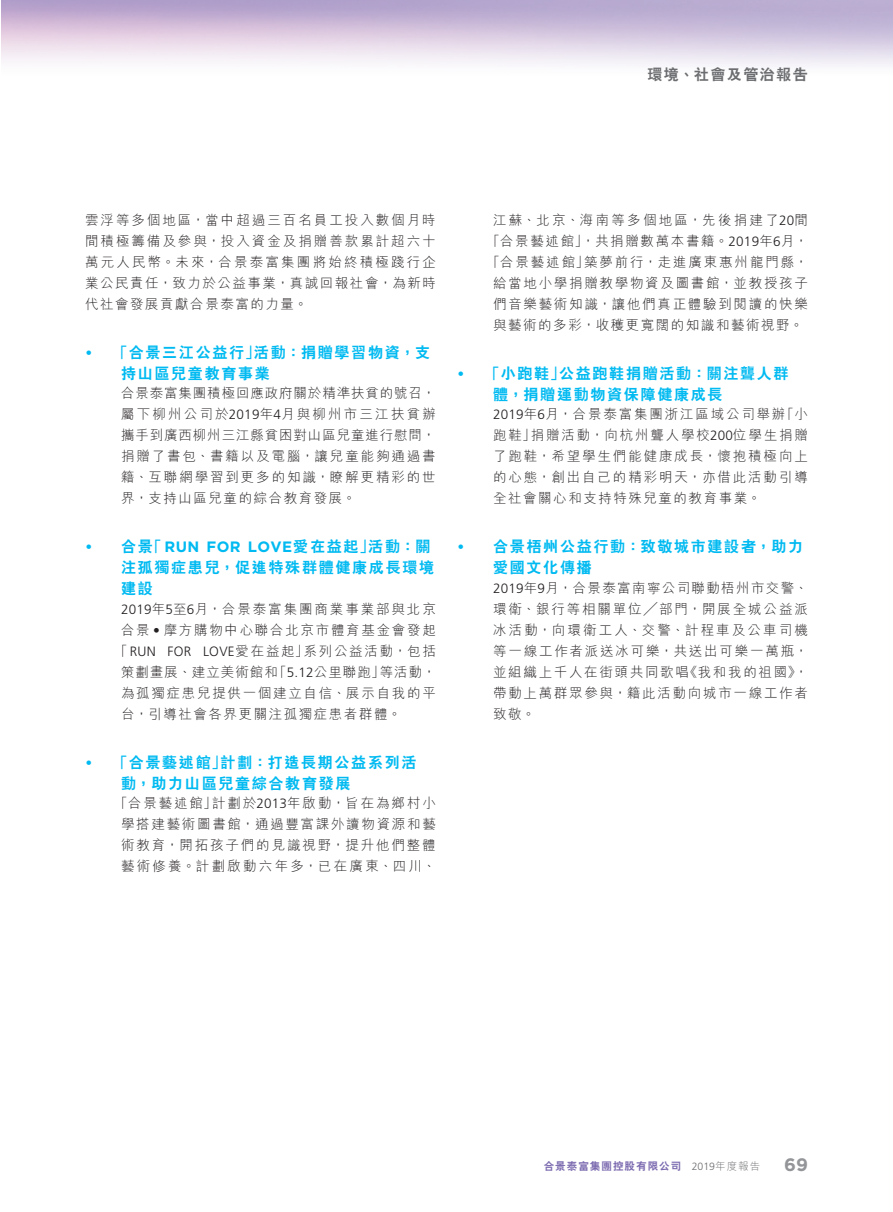
<style>
.page{position:relative;width:893px;height:1212px;background:#fff}
.page>*{position:absolute;margin:0;border:0;box-sizing:border-box;transform-origin:0 0}
.t1{font:700 18px "Gotham";color:#939598}
._04___H2{font:800 15px/21px "C Hei 2 HK";letter-spacing:.115em;color:#00baf1}
.t2{font:800 15px "C Hei 2 HK";letter-spacing:.1em;color:#6c6d70}
._12___P2{font:300 13.5px/21px "M Hei HK";letter-spacing:.125em;color:#231f20;text-align:justify}
._01_Body_Text{font:300 13.5px/21px "M Hei HK";letter-spacing:.115em;color:#231f20;text-align:justify}
._12___P2-2{font:300 13.5px "M Hei HK";letter-spacing:.075em;color:#231f20}
.t3{font:800 10.5px "C Hei 2 HK";letter-spacing:.1em;color:#7c6bb0}
.s1{font-family:"Gotham";font-weight:700}
.s2{font-family:"Frutiger LT Std"}
.s3{font-family:"Frutiger LT Std";font-weight:300;color:#6c6d70}
.s4{font-family:"M Hei HK";font-weight:300;color:#6c6d70}
</style>
<div class="page">
<p class="t2" style="left:647px;top:65px;width:162px">環境、社會及管治報告</p>
<p class="_01_Body_Text" style="left:85px;top:209px;width:352px">雲浮等多個地區，當中超過三百名員工投入數個月時間積極籌備及參與，投入資金及捐贈善款累計超六十萬元人民幣。未來，合景泰富集團將始終積極踐行企業公民責任，致力於公益事業，真誠回報社會，為新時代社會發展貢獻合景泰富的力量。</p>
<p class="_04___H2" style="left:121px;top:342px;width:311px;text-indent:-36px"><span class="s1">•</span> 「合景三江公益行」活動：捐贈學習物資，支持山區兒童教育事業</p>
<p class="_12___P2" style="left:121px;top:382px;width:316px">合景泰富集團積極回應政府關於精準扶貧的號召，屬下柳州公司於<span class="s2">2019</span>年<span class="s2">4</span>月與柳州市三江扶貧辦攜手到廣西柳州三江縣貧困對山區兒童進行慰問，捐贈了書包、書籍以及電腦，讓兒童能夠通過書籍、互聯網學習到更多的知識，瞭解更精彩的世界，支持山區兒童的綜合教育發展。</p>
<p class="_04___H2" style="left:121px;top:536px;width:315px;text-indent:-36px"><span class="s1">•</span> 合景「<span class="s1">RUN FOR LOVE</span>愛在益起」活動：關注孤獨症患兒，促進特殊群體健康成長環境建設</p>
<p class="_12___P2" style="left:121px;top:598px;width:316px"><span class="s2">2019</span>年<span class="s2">5</span>至<span class="s2">6</span>月，合景泰富集團商業事業部與北京</p>
<p class="_12___P2" style="left:121px;top:619px;width:316px">合景 <span class="s2">•</span> 摩方購物中心聯合北京市體育基金會發起</p>
<p class="_12___P2" style="left:114px;top:640px;width:323px">「<span class="s2">RUN FOR LOVE</span>愛在益起」系列公益活動，包括</p>
<p class="_12___P2-2" style="left:121px;top:662px;width:316px">策劃畫展、建立美術館和「<span class="s2">5.12</span>公里聯跑」等活動，</p>
<p class="_12___P2" style="left:121px;top:682px;width:316px">為孤獨症患兒提供一個建立自信、展示自我的平</p>
<p class="_12___P2" style="left:121px;top:703px;width:282px">台，引導社會各界更關注孤獨症患者群體。</p>
<p class="_04___H2" style="left:121px;top:752px;width:297px;text-indent:-36px"><span class="s1">•</span> 「合景藝述館」計劃：打造長期公益系列活動，助力山區兒童綜合教育發展</p>
<p class="_12___P2" style="left:114px;top:792px;width:323px;text-align:center">「合景藝述館」計劃於<span class="s2">2013</span>年啟動，旨在為鄉村小學搭建藝術圖書館，通過豐富課外讀物資源和藝術教育，開拓孩子們的見識視野，提升他們整體藝術修養。計劃啟動六年多，已在廣東、四川、</p>
<p class="_12___P2" style="left:486px;top:209px;width:323px;text-align:center">江蘇、北京、海南等多個地區，先後捐建了<span class="s2">20</span>間「合景藝述館」，共捐贈數萬本書籍。<span class="s2">2019</span>年<span class="s2">6</span>月，「合景藝述館」築夢前行，走進廣東惠州龍門縣，給當地小學捐贈教學物資及圖書館，並教授孩子們音樂藝術知識，讓他們真正體驗到閱讀的快樂與藝術的多彩，收穫更寬闊的知識和藝術視野。</p>
<p class="_04___H2" style="left:493px;top:363px;width:297px;text-indent:-36px"><span class="s1">•</span> 「小跑鞋」公益跑鞋捐贈活動：關注聾人群體，捐贈運動物資保障健康成長</p>
<p class="_12___P2" style="left:493px;top:403px;width:316px"><span class="s2">2019</span>年<span class="s2">6</span>月，合景泰富集團浙江區域公司舉辦「小跑鞋」捐贈活動，向杭州聾人學校<span class="s2">200</span>位學生捐贈了跑鞋，希望學生們能健康成長，懷抱積極向上的心態，創出自己的精彩明天，亦借此活動引導全社會關心和支持特殊兒童的教育事業。</p>
<p class="_04___H2" style="left:493px;top:536px;width:312px;text-indent:-36px"><span class="s1">•</span> 合景梧州公益行動：致敬城市建設者，助力愛國文化傳播</p>
<p class="_12___P2" style="left:493px;top:577px;width:316px"><span class="s2">2019</span>年<span class="s2">9</span>月，合景泰富南寧公司聯動梧州市交警、環衛、銀行等相關單位╱部門，開展全城公益派冰活動，向環衛工人、交警、計程車及公車司機等一線工作者派送冰可樂，共送出可樂一萬瓶，並組織上千人在街頭共同歌唱《我和我的祖國》，帶動上萬群眾參與，籍此活動向城市一線工作者致敬。</p>
<p class="t3" style="left:544px;top:1159px;width:218px">合景泰富集團控股有限公司 <span class="s3">2019</span><span class="s4">年度報告</span></p>
<h1 class="t1" style="left:784px;top:1153px;width:25px">69</h1>
</div>
